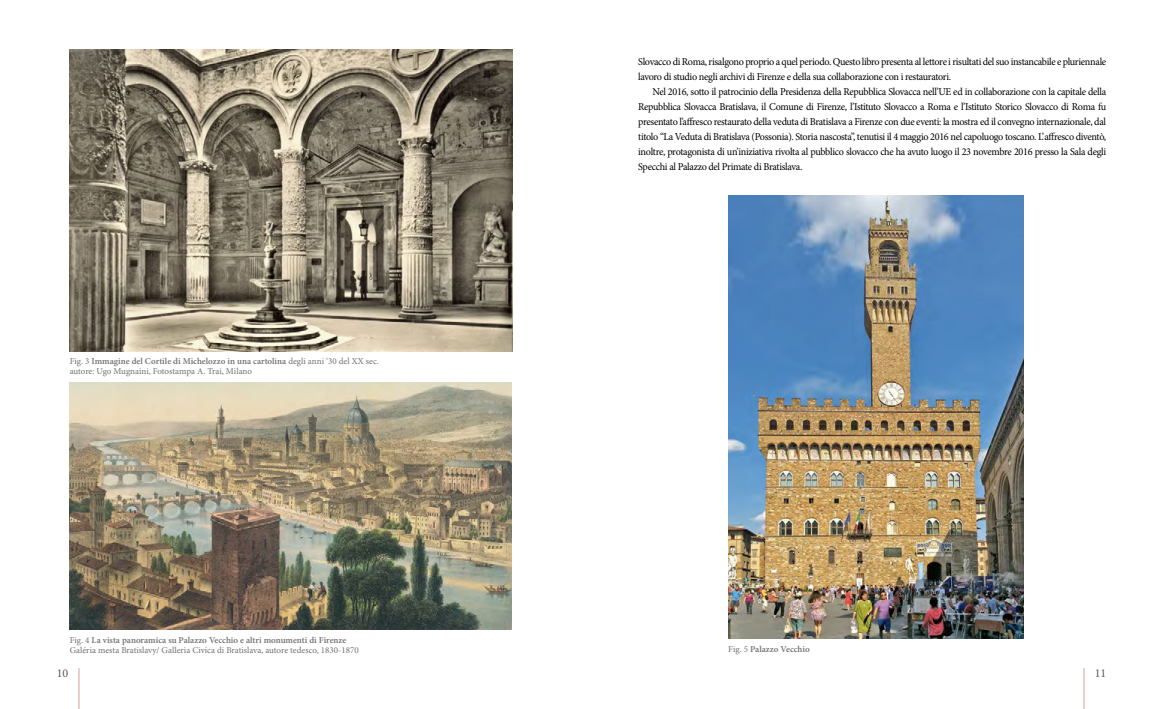
<style>
.page{position:relative;width:1163px;height:709px;background:#fff}
.page>*{position:absolute;margin:0;border:0;box-sizing:border-box;transform-origin:0 0}
.t1{font:12px "Minion Pro";color:#58585a}
.t2{font:10.5px/15px "Minion Pro";letter-spacing:-.03em;color:#000}
.t3{font:9px/10px "Minion Pro";color:#707172}
.t4{font:600 9px "Minion Pro";color:#707172}
.s1{font-weight:600}
.s2{font-weight:400}
</style>
<div class="page">
<hr style="left:79px;top:668px;width:1px;height:41px;background:#d3a197">
<hr style="left:1083px;top:668px;width:1px;height:41px;background:#d3a197">
<img style="left:69px;top:50px;width:443px;height:301px">
<img style="left:70px;top:382px;width:441px;height:247px">
<img style="left:728px;top:195px;width:295px;height:443px">
<p class="t3" style="left:70px;top:356px;width:310px">Fig. 3 <span class="s1">Immagine del Cortile di Michelozzo in una cartolina</span> degli anni ‘30 del XX sec. autore: Ugo Mugnaini, Fotostampa A. Trai, Milano</p>
<p class="t2" style="left:638px;top:54px;width:469px">Slovacco di Roma, risalgono proprio a quel periodo. Questo libro presenta al lettore i risultati del suo instancabile e pluriennale lavoro di studio negli archivi di Firenze e della sua collaborazione con i restauratori.</p>
<p class="t2" style="left:638px;top:84px;width:469px;text-align:justify;text-indent:14px">Nel 2016, sotto il patrocinio della Presidenza della Repubblica Slovacca nell’UE ed in collaborazione con la capitale della Repubblica Slovacca Bratislava, il Comune di Firenze, l’Istituto Slovacco a Roma e l’Istituto Storico Slovacco di Roma fu presentato l’affresco restaurato della veduta di Bratislava a Firenze con due eventi: la mostra ed il convegno internazionale, dal titolo “La Veduta di Bratislava (Possonia). Storia nascosta”, tenutisi il 4 maggio 2016 nel capoluogo toscano. L’ affresco diventò, inoltre, protagonista di un’iniziativa rivolta al pubblico slovacco che ha avuto luogo il 23 novembre 2016 presso la Sala degli Specchi al Palazzo del Primate di Bratislava.</p>
<p class="t3" style="left:70px;top:635px;width:290px">Fig. 4 <span class="s1">La vista panoramica su Palazzo Vecchio e altri monumenti di Firenze<br></span>Galéria mesta Bratislavy/ Galleria Civica di Bratislava, autore tedesco, 1830-1870</p>
<p class="t4" style="left:728px;top:643px;width:83px"><span class="s2">Fig. 5</span> Palazzo Vecchio</p>
<p class="t1" style="left:57px;top:664px;width:13px">10</p>
<p class="t1" style="left:1094px;top:664px;width:13px">11</p>
</div>
